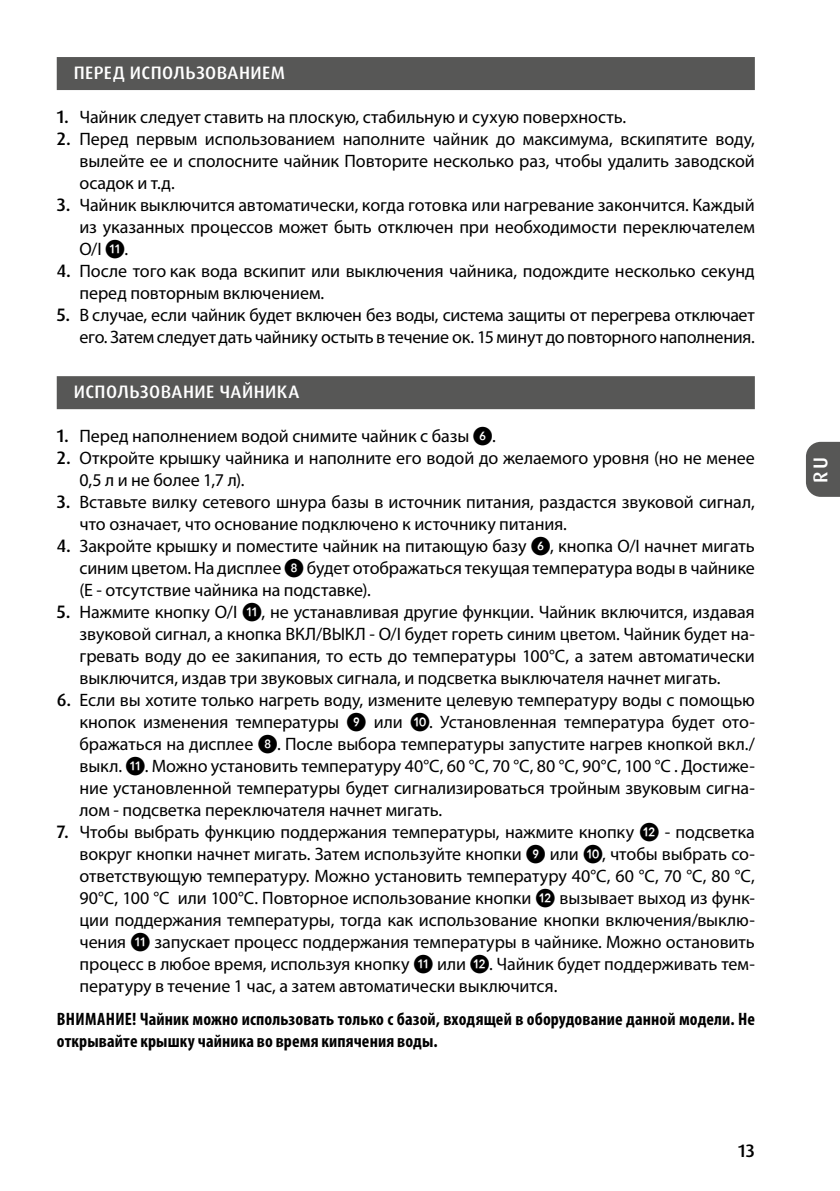
<style>
.page{position:relative;width:840px;height:1191px;background:#fff}
.page>*{position:absolute;margin:0;border:0;box-sizing:border-box;transform-origin:0 0}
.t1{font:500 20px "Dax Pro";color:#fff}
.t2{font:18px/22px "Myriad Pro";letter-spacing:-.005em;color:#000;text-align:justify}
.t3{font:700 condensed 18px/22px "Myriad Pro";letter-spacing:.005em;color:#000}
.t4{font:500 18px "Dax Pro";letter-spacing:.02em;color:#fff}
.t5{font:500 18px "Dax Pro";color:#000}
.s1{font-family:"Dax Pro";font-weight:500}
.s2{font-family:"Lato"}
</style>
<div class="page">
<svg style="left:806px;top:442px;width:33px;height:55px;background:#5f5f5e"></svg>
<div style="left:57px;top:57px;width:697px;height:33px;background:#575756"></div>
<div style="left:57px;top:376px;width:697px;height:33px;background:#575756"></div>
<p class="t4" style="left:74px;top:61px;width:212px">ПЕРЕД ИСПОЛЬЗОВАНИЕМ</p>
<p class="t2" style="left:57px;top:106px;width:570px"><span class="s1">1.</span> Чайник следует ставить на плоскую, стабильную и сухую поверхность.</p>
<p class="t2" style="left:79px;top:128px;width:676px;text-indent:-23px"><span class="s1">2.</span> Перед первым использованием наполните чайник до максимума, вскипятите воду, вылейте ее и сполосните чайник Повторите несколько раз, чтобы удалить заводской осадок и т.д.</p>
<p class="t2" style="left:79px;top:194px;width:676px;text-indent:-23px"><span class="s1">3.</span> Чайник выключится автоматически, когда готовка или нагревание закончится. Каждый из указанных процессов может быть отключен при необходимости переключателем O/I <span class="s2">⓫</span>.</p>
<p class="t2" style="left:79px;top:260px;width:676px;text-indent:-23px"><span class="s1">4.</span> После того как вода вскипит или выключения чайника, подождите несколько секунд перед повторным включением.</p>
<p class="t2" style="left:57px;top:304px;width:699px;text-align:right"><span class="s1">5.</span> В случае, если чайник будет включен без воды, система защиты от перегрева отключает его. Затем следует дать чайнику остыть в течение ок. 15 минут до повторного наполнения.</p>
<p class="t4" style="left:74px;top:380px;width:227px">ИСПОЛЬЗОВАНИЕ ЧАЙНИКА</p>
<p class="t2" style="left:57px;top:425px;width:440px"><span class="s1">1.</span> Перед наполнением водой снимите чайник с базы <span class="s2">❻</span>.</p>
<p class="t2" style="left:79px;top:447px;width:676px;text-indent:-23px"><span class="s1">2.</span> Откройте крышку чайника и наполните его водой до желаемого уровня (но не менее<br>0,5 л и не более 1,7 л).</p>
<p class="t2" style="left:79px;top:491px;width:676px;text-indent:-23px"><span class="s1">3.</span> Вставьте вилку сетевого шнура базы в источник питания, раздастся звуковой сигнал, что означает, что основание подключено к источнику питания.</p>
<p class="t2" style="left:79px;top:535px;width:676px;text-indent:-23px"><span class="s1">4.</span> Закройте крышку и поместите чайник на питающую базу <span class="s2">❻</span>, кнопка O/I начнет мигать синим цветом. На дисплее <span class="s2">❽</span> будет отображаться текущая температура воды в чайнике (E - отсутствие чайника на подставке).</p>
<p class="t2" style="left:79px;top:601px;width:676px;text-indent:-23px"><span class="s1">5.</span> Нажмите кнопку O/I <span class="s2">⓫</span>, не устанавливая другие функции. Чайник включится, издавая звуковой сигнал, а кнопка ВКЛ/ВЫКЛ - O/I будет гореть синим цветом. Чайник будет на&shy;гревать воду до ее закипания, то есть до температуры 100°C, а затем автоматически выключится, издав три звуковых сигнала, и подсветка выключателя начнет мигать.</p>
<p class="t2" style="left:79px;top:689px;width:676px;text-indent:-23px"><span class="s1">6.</span> Если вы хотите только нагреть воду, измените целевую температуру воды с помощью кнопок изменения температуры <span class="s2">❾</span> или <span class="s2">❿</span>. Установленная температура будет ото&shy;бражаться на дисплее <span class="s2">❽</span>. После выбора температуры запустите нагрев кнопкой вкл./ выкл. <span class="s2">⓫</span>. Можно установить температуру 40°C, 60 °C, 70 °C, 80 °C, 90°C, 100 °C . Достиже&shy;ние установленной температуры будет сигнализироваться тройным звуковым сигна&shy;лом - подсветка переключателя начнет мигать.</p>
<p class="t2" style="left:79px;top:821px;width:676px;text-indent:-23px"><span class="s1">7.</span> Чтобы выбрать функцию поддержания температуры, нажмите кнопку <span class="s2">⓬</span> - подсветка вокруг кнопки начнет мигать. Затем используйте кнопки <span class="s2">❾</span> или <span class="s2">❿</span>, чтобы выбрать со&shy;ответствующую температуру. Можно установить температуру 40°C, 60 °C, 70 °C, 80 °C, 90°C, 100 °C или 100°C. Повторное использование кнопки <span class="s2">⓬</span> вызывает выход из функ&shy;ции поддержания температуры, тогда как использование кнопки включения/выклю&shy;чения <span class="s2">⓫</span> запускает процесс поддержания температуры в чайнике. Можно остановить процесс в любое время, используя кнопку <span class="s2">⓫</span> или <span class="s2">⓬</span>. Чайник будет поддерживать тем&shy;пературу в течение 1 час, а затем автоматически выключится.</p>
<p class="t3" style="left:57px;top:1008px;width:699px">ВНИМАНИЕ! Чайник можно использовать только с базой, входящей в оборудование данной модели. Не открывайте крышку чайника во время кипячения воды.</p>
<p class="t5" style="left:737px;top:1139px;width:18px">13</p>
<p class="t1" style="left:807px;top:483px;width:27px;rotate:-90deg">RU</p>
</div>
